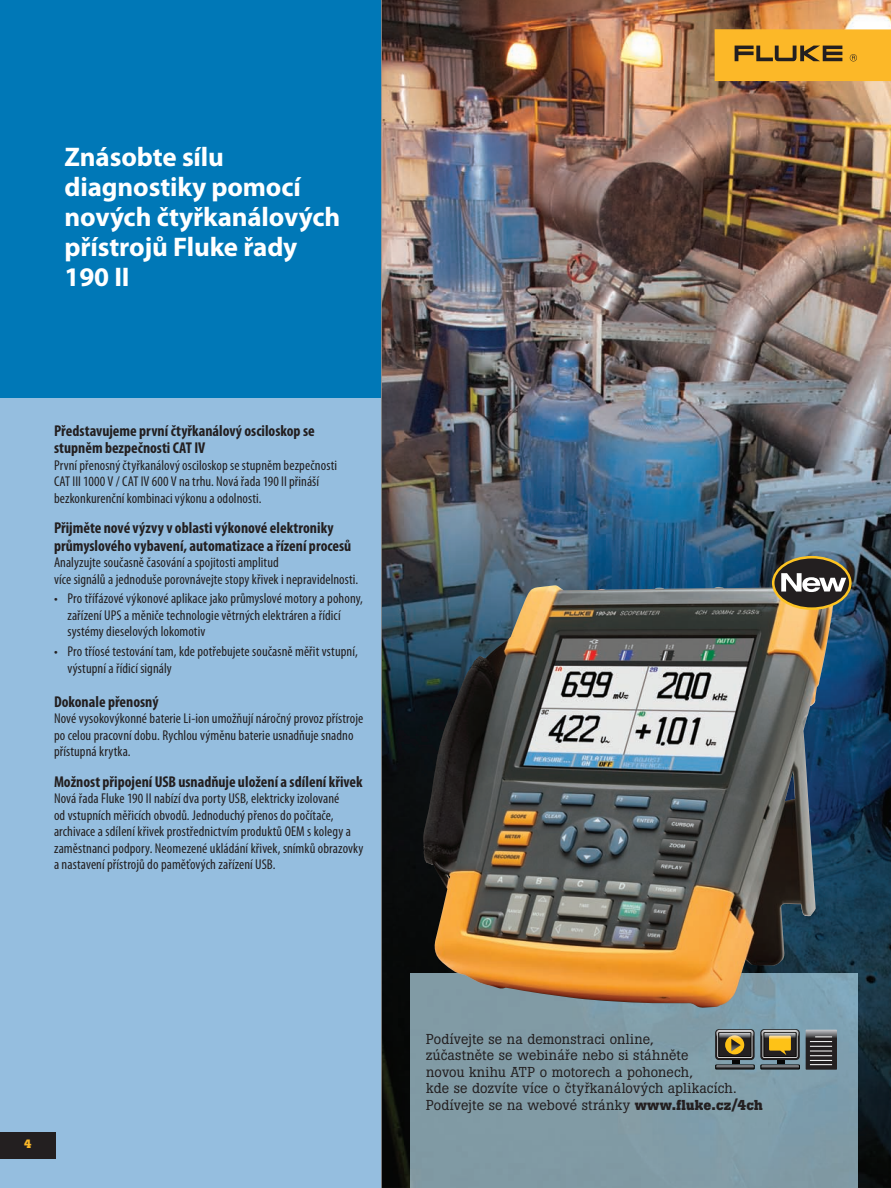
<style>
.page{position:relative;width:891px;height:1188px;background:#fff}
.page>*{position:absolute;margin:0;border:0;box-sizing:border-box;transform-origin:0 0}
.t1{font:700 27px/30px "Myriad Pro";letter-spacing:-.005em;color:#fff}
.t2{font:700 condensed 15.75px/17.2px "Myriad Pro";color:#231f20}
.t3{font:condensed 14.25px/16.5px "Myriad Pro";letter-spacing:.005em;color:#231f20}
.t4{font:14.25px/16.5px "Boton Pro";letter-spacing:.01em;color:#231f20}
.t5{font:700 12px "Boton Pro";color:#fcb828}
.s1{font-weight:700}
</style>
<div class="page">
<div style="left:0;top:395px;width:382px;height:793px;background:#95bedf"></div>
<div style="left:0;top:0;width:382px;height:398px;background:#0078b7"></div>
<img style="left:382px;top:0;width:509px;height:1188px">
<img style="left:411px;top:973px;width:447px;height:215px">
<svg style="left:715px;top:1029px;width:40px;height:31px"></svg>
<svg style="left:715px;top:1064px;width:40px;height:6px"></svg>
<svg style="left:760px;top:1029px;width:40px;height:31px"></svg>
<svg style="left:760px;top:1064px;width:40px;height:6px"></svg>
<svg style="left:761px;top:1030px;width:38px;height:39px"></svg>
<svg style="left:716px;top:1030px;width:38px;height:39px"></svg>
<svg style="left:806px;top:1030px;width:31px;height:40px"></svg>
<img style="left:423px;top:583px;width:411px;height:425px">
<div style="left:773px;top:557px;width:77px;height:52px;background:#231f20;border-radius:50%"></div>
<div style="left:772px;top:556px;width:80px;height:54px;border:3px solid #fec422;border-radius:50%"></div>
<svg style="left:781px;top:573px;width:65px;height:19px"></svg>
<div style="left:715px;top:29px;width:176px;height:52px;background:#fcb828"></div>
<svg style="left:735px;top:46px;width:107px;height:15px"></svg>
<svg style="left:850px;top:54px;width:7px;height:7px"></svg>
<div style="left:0;top:1132px;width:55px;height:27px;background:#231f20"></div>
<h1 class="t1" style="left:64px;top:144px;width:277px">Znásobte sílu diagnostiky pomocí nových čtyřkanálových přístrojů Fluke řady<br>190 II</h1>
<p class="t2" style="left:54px;top:424px;width:262px">Představujeme první čtyřkanálový osciloskop se stupněm bezpečnosti CAT IV</p>
<p class="t3" style="left:54px;top:458px;width:285px">První přenosný čtyřkanálový osciloskop se stupněm bezpečnosti<br>CAT III 1000 V / CAT IV 600 V na trhu. Nová řada 190 II přináší bezkonkurenční kombinaci výkonu a odolnosti.</p>
<p class="t2" style="left:54px;top:521px;width:299px">Přijměte nové výzvy v oblasti výkonové elektroniky průmyslového vybavení, automatizace a řízení procesů</p>
<p class="t3" style="left:54px;top:556px;width:306px">Analyzujte současně časování a spojitosti amplitud<br>více signálů a jednoduše porovnávejte stopy křivek i nepravidelnosti.</p>
<p class="t3" style="left:67px;top:592px;width:297px;text-indent:-13px">• Pro třífázové výkonové aplikace jako průmyslové motory a pohony, zařízení UPS a měniče technologie větrných elektráren a řídicí systémy dieselových lokomotiv</p>
<p class="t3" style="left:67px;top:645px;width:292px;text-indent:-13px">• Pro tříosé testování tam, kde potřebujete současně měřit vstupní, výstupní a řídicí signály</p>
<p class="t2" style="left:54px;top:694px;width:106px">Dokonale přenosný</p>
<p class="t3" style="left:54px;top:711px;width:311px">Nové vysokovýkonné baterie Li-ion umožňují náročný provoz přístroje po celou pracovní dobu. Rychlou výměnu baterie usnadňuje snadno přístupná krytka.</p>
<p class="t2" style="left:54px;top:774px;width:310px">Možnost připojení USB usnadňuje uložení a sdílení křivek</p>
<p class="t3" style="left:54px;top:792px;width:311px">Nová řada Fluke 190 II nabízí dva porty USB, elektricky izolované<br>od vstupních měřicích obvodů. Jednoduchý přenos do počítače, archivace a sdílení křivek prostřednictvím produktů OEM s kolegy a zaměstnanci podpory. Neomezené ukládání křivek, snímků obrazovky a nastavení přístrojů do paměťových zařízení USB.</p>
<p class="t5" style="left:24px;top:1139px;width:9px">4</p>
<p class="t4" style="left:426px;top:1032px;width:338px">Podívejte se na demonstraci online,<br>zúčastněte se webináře nebo si stáhněte<br>novou knihu ATP o motorech a pohonech,<br>kde se dozvíte více o čtyřkanálových aplikacích.<br>Podívejte se na webové stránky <span class="s1">www.fluke.cz/4ch</span></p>
</div>
